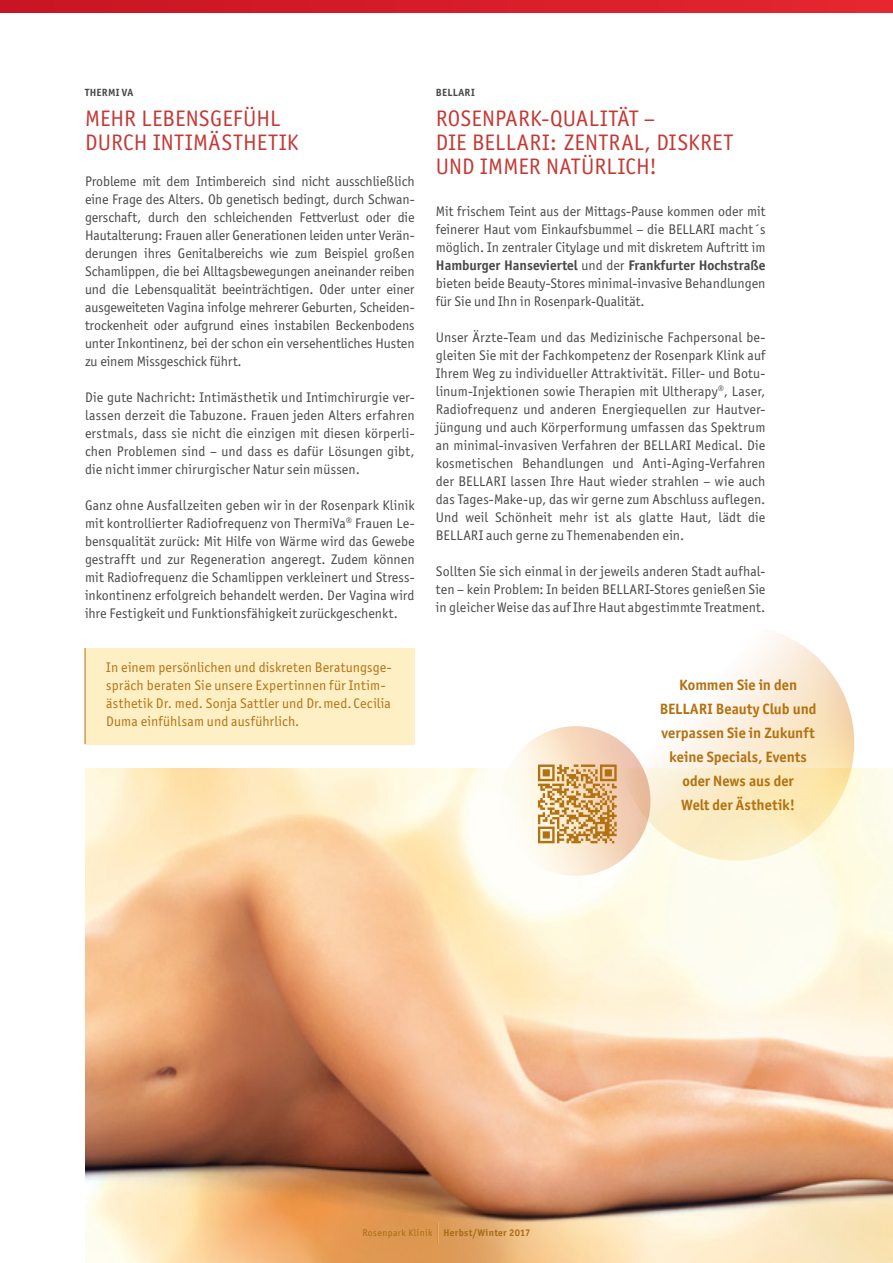
<style>
.page{position:relative;width:893px;height:1263px;background:#fff}
.page>*{position:absolute;margin:0;border:0;box-sizing:border-box;transform-origin:0 0}
.t1{font:22.5px/24px "Officina San ITC";letter-spacing:.015em;color:#c43935}
.t2{font:700 15px/24px "Officina San ITC";color:#b37211;text-align:center}
.t3{font:13.95px/18px "Officina San ITC";letter-spacing:.005em;color:#494948;text-align:justify}
.t4{font:13.95px/18px "Officina San ITC";letter-spacing:.015em;color:#b37211}
.t5{font:700 10.5px "Officina San ITC";letter-spacing:.03em;color:#494948}
.t6{font:700 9.75px "Officina San ITC";letter-spacing:.03em;color:#a66b0f}
.s1{font-weight:700}
.s2{font-weight:400}
</style>
<div class="page">
<img style="left:85px;top:768px;width:808px;height:495px">
<img style="left:490px;top:726px;width:171px;height:160px">
<img style="left:607px;top:633px;width:259px;height:239px">
<img style="left:546px;top:930px;width:244px;height:212px">
<div style="left:85px;top:648px;width:330px;height:96px;background:#feefc5"></div>
<svg style="left:538px;top:764px;width:79px;height:79px"></svg>
<hr style="left:85px;top:648px;width:1px;height:96px;background:#b37211">
<svg style="left:438px;top:1222px;width:1px;height:22px"></svg>
<svg style="left:0;top:0;width:893px;height:13px"></svg>
<p class="t5" style="left:85px;top:86px;width:50px">THERMI VA</p>
<h1 class="t1" style="left:85px;top:106px;width:215px">Mehr Lebensgefüh l durch Intimästhetik</h1>
<p class="t3" style="left:85px;top:172px;width:331px">Probleme mit dem Intimbereich sind nicht ausschließlich eine Frage des Alters. Ob genetisch bedingt, durch Schwan&shy;gerschaft, durch den schleichenden Fettverlust oder die Hautalterung: Frauen aller Generationen leiden unter Verän&shy;derungen ihres Genitalbereichs wie zum Beispiel großen Schamlippen, die bei Alltagsbewegungen aneinander reiben und die Lebensqualität beeinträchtigen. Oder unter einer ausgeweiteten Vagina infolge mehrerer Geburten, Scheiden&shy;trockenheit oder aufgrund eines instabilen Beckenbodens unter Inkontinenz, bei der schon ein versehentliches Husten zu einem Missgeschick führt.</p>
<p class="t3" style="left:85px;top:388px;width:331px">Die gute Nachricht: Intimästhetik und Intimchirurgie ver&shy;lassen derzeit die Tabuzone. Frauen jeden Alters erfahren erstmals, dass sie nicht die einzigen mit diesen körperli&shy;chen Problemen sind – und dass es dafür Lösungen gibt, die nicht immer chirurgischer Natur sein müssen.</p>
<p class="t3" style="left:85px;top:496px;width:331px">Ganz ohne Ausfallzeiten geben wir in der Rosenpark Klinik mit kontrollierter Radiofrequenz von ThermiVa<sup>®</sup> Frauen Le&shy;bensqualität zurück: Mit Hilfe von Wärme wird das Gewebe gestrafft und zur Regeneration angeregt. Zudem können mit Radiofrequenz die Schamlippen verkleinert und Stress&shy;inkontinenz erfolgreich behandelt werden. Der Vagina wird ihre Festigkeit und Funktionsfähigkeit zurückgeschenkt.</p>
<p class="t4" style="left:106px;top:658px;width:287px">In einem persönlichen und diskreten Beratungsge&shy;spräch beraten Sie unsere Expertinnen für Intim&shy;ästhetik Dr. med. Sonja Sattler und Dr. med. Cecilia Duma einfühlsam und ausführlich.</p>
<p class="t5" style="left:436px;top:86px;width:40px">BELLARI</p>
<h1 class="t1" style="left:436px;top:106px;width:299px">Rosenpark-Qualität –<br>Die Bellari: zentral, diskret und immer natürlich !</h1>
<p class="t3" style="left:436px;top:202px;width:331px">Mit frischem Teint aus der Mittags-Pause kommen oder mit feinerer Haut vom Einkaufsbummel – die BELLA</p>
<p class="t3" style="left:436px;top:220px;width:331px;text-indent:267px">RI macht´s möglich. In zentraler Citylage und mit diskretem Auftritt im <span class="s1">Hamburger Hanseviertel</span> und der <span class="s1">Frankfurter Hochstraße </span>bieten beide Beauty-Stores minimal-invasive Behandlungen für Sie und Ihn in Rosenpark-Qualität.</p>
<p class="t3" style="left:436px;top:328px;width:332px">Unser Ärzte-Team und das Medizinische Fachpersonal be&shy;gleiten Sie mit der Fachkompetenz der Rosenpark Klink auf Ihrem Weg zu individueller Attraktivität. Filler- und Botu&shy;linum-Injektionen sowie Therapien mit U ltherapy<sup>®</sup>, Laser, Radiofrequenz und anderen Energiequellen zur Hautver&shy;jüngung und auch Körperformung umfassen das Spektrum an minimal-invasiven Verfahren der BELLA</p>
<p class="t3" style="left:436px;top:436px;width:331px;text-indent:243px">RI Medical. Die kosmetischen Behandlungen und Anti-Aging-Verfahren der BELLA</p>
<p class="t3" style="left:436px;top:472px;width:331px;text-indent:58px">RI lassen Ihre Haut wieder strahlen – wie auch das Tages-Make-up, das wir gerne zum Abschluss auflegen.<br>U nd weil Schönheit mehr ist als glatte Haut, lädt die BELLA</p>
<p class="t3" style="left:471px;top:526px;width:215px">RI auch gerne zu Themenabenden ein.</p>
<p class="t3" style="left:436px;top:562px;width:331px">Sollten Sie sich einmal in der jeweils anderen Stadt aufhal&shy;ten – kein Problem: In beiden BELLA</p>
<p class="t3" style="left:436px;top:580px;width:331px;text-align:right">RI-Stores genießen Sie<br>in gleicher Weise das auf Ihre Haut abgestimmte Treatment.</p>
<p class="t2" style="left:660px;top:673px;width:158px">Kommen Sie in den<br>BELLARI Beauty Club und verpassen Sie in Zukunft keine Specials, Events oder News aus der<br>Welt der Ästhetik!</p>
<p class="t6" style="left:362px;top:1227px;width:170px"><span class="s2">Rosenpark Klinik</span> Herbst/Winter 2017</p>
</div>
